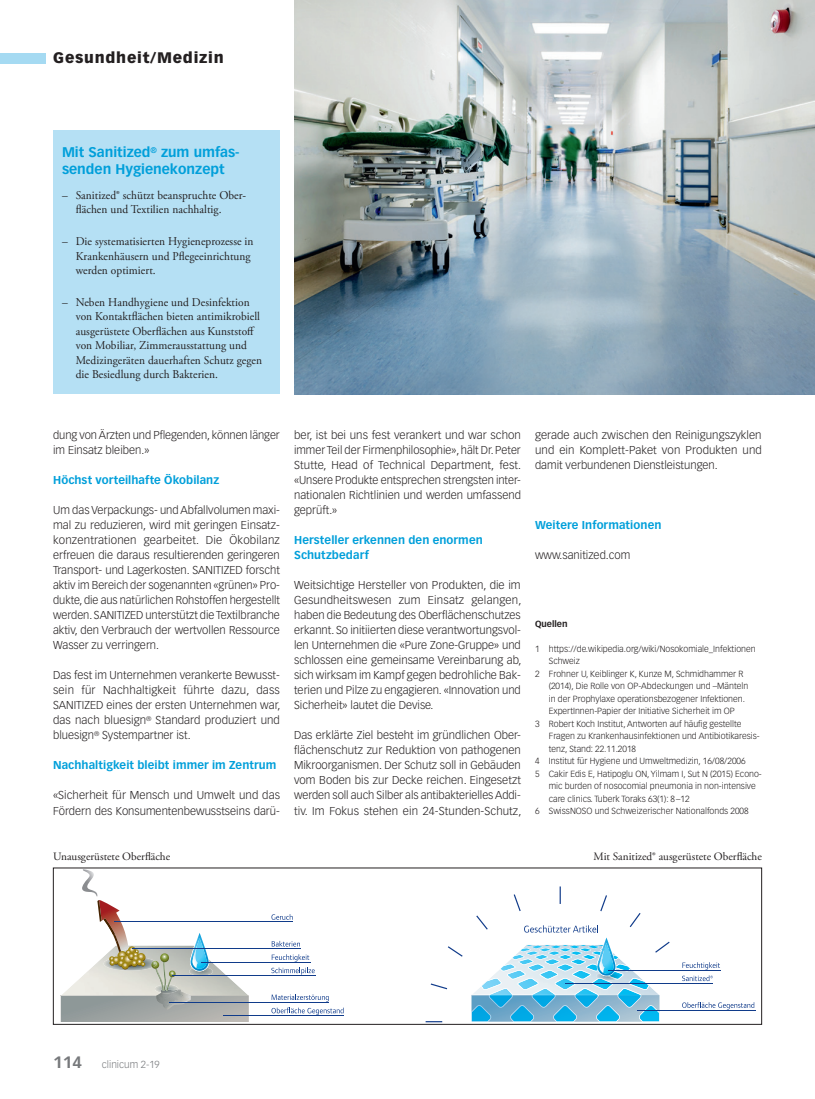
<style>
.page{position:relative;width:815px;height:1099px;background:#fff}
.page>*{position:absolute;margin:0;border:0;box-sizing:border-box;transform-origin:0 0}
.t1{font:900 15px "Vectora LT Std";letter-spacing:.05em;color:#231f20}
.t2{font:700 13.75px/16.2px "Vectora LT Std";color:#009fda}
.t3{font:11.88px/14.4px "Adobe Garamond Pro";letter-spacing:.005em;color:#231f20;scale:.96 1}
.t4{font:300 11.25px/15px "Vectora LT Std";color:#231f20;text-align:justify}
.t5{font:700 11.25px/15px "Vectora LT Std";letter-spacing:.005em;color:#009fda}
.t6{font:11.25px "Adobe Garamond Pro";color:#231f20}
.t7{font:300 10px "Vectora LT Std";color:#76787b}
.t8{font:300 8.75px "Vectora LT Std";color:#231f20}
.t9{font:700 8.75px "Vectora LT Std";color:#231f20}
.s1{font-weight:700;font-size:16.25px}
</style>
<div class="page">
<div style="left:0;top:53px;width:45px;height:10px;background:#a5daf2"></div>
<div style="left:53px;top:130px;width:227px;height:264px;background:#b5e0f4"></div>
<svg style="left:426px;top:1021px;width:16px;height:1px"></svg>
<svg style="left:431px;top:983px;width:16px;height:6px"></svg>
<svg style="left:448px;top:946px;width:15px;height:10px"></svg>
<svg style="left:471px;top:886px;width:199px;height:136px"></svg>
<hr style="left:637px;top:1009px;width:118px;height:1px;background:#103b8a">
<svg style="left:682px;top:1002px;width:72px;height:7px"></svg>
<hr style="left:608px;top:969px;width:113px;height:1px;background:#103b8a">
<svg style="left:682px;top:962px;width:38px;height:7px"></svg>
<hr style="left:565px;top:983px;width:148px;height:1px;background:#103b8a">
<svg style="left:682px;top:975px;width:31px;height:6px"></svg>
<svg style="left:60px;top:869px;width:190px;height:153px"></svg>
<img style="left:193px;top:945px;width:5px;height:23px">
<hr style="left:114px;top:921px;width:179px;height:1px;background:#103b8a">
<svg style="left:271px;top:914px;width:22px;height:5px"></svg>
<hr style="left:132px;top:948px;width:169px;height:1px;background:#103b8a">
<svg style="left:272px;top:940px;width:28px;height:6px"></svg>
<hr style="left:172px;top:975px;width:143px;height:1px;background:#103b8a">
<svg style="left:271px;top:967px;width:44px;height:7px"></svg>
<hr style="left:170px;top:1001px;width:159px;height:1px;background:#103b8a">
<svg style="left:272px;top:994px;width:57px;height:7px"></svg>
<hr style="left:223px;top:1015px;width:121px;height:1px;background:#103b8a">
<svg style="left:271px;top:1007px;width:73px;height:7px"></svg>
<hr style="left:201px;top:961px;width:109px;height:1px;background:#103b8a">
<svg style="left:272px;top:954px;width:37px;height:7px"></svg>
<img style="left:294px;top:0;width:521px;height:394px">
<h1 class="t1" style="left:53px;top:49px;width:172px">Gesundheit/Medizin</h1>
<p class="t2" style="left:62px;top:144px;width:179px">Mit Sanitized<sup>®</sup> zum umfas&shy;senden Hygienekonzept</p>
<p class="t3" style="left:76px;top:188px;width:179px;text-indent:-14px">– Sanitized® schützt beanspruchte Ober&shy;flächen und Textilien nachhaltig.</p>
<p class="t3" style="left:76px;top:235px;width:187px;text-indent:-14px">– Die systematisierten Hygieneprozesse in<br>Krankenhäusern und Pflegeeinrichtung werden optimiert.</p>
<p class="t3" style="left:76px;top:295px;width:196px;text-indent:-14px">– Neben Handhygiene und Desinfektion von Kontaktflächen bieten antimikrobiell ausgerüstete Oberflächen aus Kunststoff von Mobiliar, Zimmerausstattung und Medizingeräten dauerhaften Schutz gegen die Besiedlung durch Bakterien.</p>
<p class="t4" style="left:53px;top:428px;width:228px">dung von Ärzten und Pflegenden, können länger im Einsatz bleiben.»</p>
<p class="t5" style="left:53px;top:473px;width:168px">Höchst vorteilhafte Ökobilanz</p>
<p class="t4" style="left:53px;top:503px;width:228px">Um das Verpackungs- und Abfallvolumen maxi&shy;mal zu reduzieren, wird mit geringen Einsatz&shy;konzentrationen gearbeitet. Die Ö kobilanz erfreuen die daraus resultierenden geringeren Transport- und Lagerkosten. SANITIZED forscht aktiv im Bereich der sogenannten «grü nen» Pro&shy;dukte, die aus natü rlichen Rohstoffen hergestellt werden. SANITIZED unterstü tzt die Textilbranche aktiv, den Verbrauch der wertvollen Ressource Wasser zu verringern.</p>
<p class="t4" style="left:53px;top:668px;width:229px">Das fest im Unternehmen verankerte Bewusst&shy;sein fü r Nachhaltigkeit fü hrte dazu, dass SANITIZED eines der ersten Unternehmen war, das nach bluesign<sup>®</sup> Standard produziert und bluesign<sup>®</sup> Systempartner ist.</p>
<p class="t5" style="left:53px;top:758px;width:225px">Nachhaltigkeit bleibt immer im Zentrum</p>
<p class="t4" style="left:53px;top:788px;width:228px">«Sicherheit fü r Mensch und Umwelt und das<br>Fördern des Konsumentenbewusstseins darü-</p>
<p class="t4" style="left:294px;top:428px;width:229px">ber, ist bei uns fest verankert und war schon immer Teil der Firmenphilosophie», hält Dr. Peter Stutte, Head of Technical Department, fest. «Unsere Produkte entsprechen strengsten inter&shy;nationalen Richtlinien und werden umfassend geprü ft.»</p>
<p class="t5" style="left:294px;top:533px;width:190px">Hersteller erkennen den enormen<br>Schutzbedarf</p>
<p class="t4" style="left:294px;top:578px;width:229px">Weitsichtige Hersteller von Produkten, die im Gesundheitswesen zum Einsatz gelangen, haben die Bedeutung des Oberflächenschutzes erkannt. So initiierten diese verantwortungsvol&shy;len Unternehmen die «Pure Zone-Gruppe» und schlossen eine gemeinsame Vereinbarung ab, sich wirksam im Kampf gegen bedrohliche Bak&shy;terien und Pilze zu engagieren. «Innovation und Sicherheit» lautet die Devise.</p>
<p class="t4" style="left:294px;top:728px;width:229px">Das erklärte Ziel besteht im gründlichen Ober&shy;flächenschutz zur Reduktion von pathogenen Mikroorganismen. Der Schutz soll in Gebäuden vom Boden bis zur Decke reichen. Eingesetzt werden soll auch Silber als antibakterielles Addi&shy;tiv. Im Fokus stehen ein 24-Stunden-Schutz,</p>
<p class="t4" style="left:535px;top:428px;width:228px">gerade auch zwischen den Reinigungszyklen und ein Komplett-Paket von Produkten und damit verbundenen Dienstleistungen.</p>
<p class="t5" style="left:535px;top:518px;width:128px">Weitere Informationen</p>
<p class="t4" style="left:535px;top:548px;width:97px">www.sanitized.com</p>
<p class="t9" style="left:535px;top:618px;width:34px">Quellen</p>
<p class="t8" style="left:535px;top:643px;width:222px">1 https://de.wikipedia.org/wiki/Nosokomiale_Infektionen</p>
<p class="t8" style="left:549px;top:656px;width:33px">Schweiz</p>
<p class="t8" style="left:535px;top:668px;width:210px">2 Frohner U, Keiblinger K, Kunze M, Schmidhammer R</p>
<p class="t8" style="left:549px;top:681px;width:201px">(2014), Die Rolle von OP-Abdeckungen und –Mänteln</p>
<p class="t8" style="left:549px;top:693px;width:198px">in der Prophylaxe operationsbezogener Infektionen.</p>
<p class="t8" style="left:549px;top:706px;width:188px">ExpertInnen-Papier der Initiative Sicherheit im OP</p>
<p class="t8" style="left:535px;top:718px;width:208px">3 Robert Koch Institut, Antworten auf häufig gestellte</p>
<p class="t8" style="left:549px;top:731px;width:212px">Fragen zu Krankenhausinfektionen und Antibiotikaresis-</p>
<p class="t8" style="left:549px;top:743px;width:89px">tenz, Stand: 22.11.2018</p>
<p class="t8" style="left:535px;top:756px;width:212px">4 Institut für Hygiene und Umweltmedizin, 16/08/2006</p>
<p class="t8" style="left:535px;top:768px;width:228px">5 Cakir Edis E, Hatipoglu ON, Yilmam I, Sut N (2015) Econo-</p>
<p class="t8" style="left:549px;top:781px;width:209px">mic burden of nosocomial pneumonia in non-intensive</p>
<p class="t8" style="left:549px;top:793px;width:142px">care clinics. Tuberk Toraks 63(1): 8 –12</p>
<p class="t8" style="left:535px;top:806px;width:215px">6 SwissNOSO und Schweizerischer Nationalfonds 2008</p>
<p class="t6" style="left:53px;top:849px;width:119px">Unausgerüstete Oberfläche</p>
<p class="t6" style="left:594px;top:849px;width:170px">Mit Sanitized® ausgerüstete Oberfläche</p>
<p class="t7" style="left:53px;top:1058px;width:108px"><span class="s1">114</span> clinicum 2-19</p>
</div>
